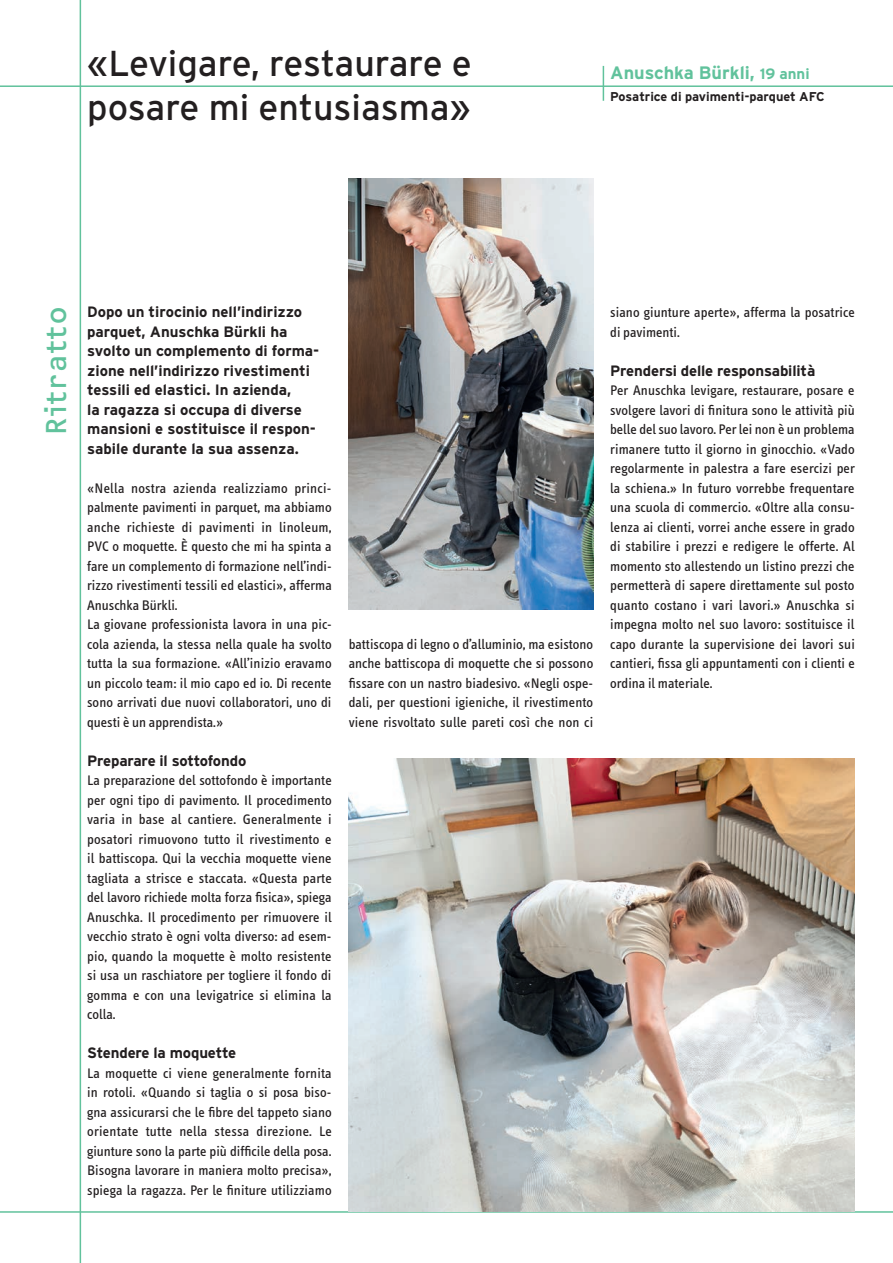
<style>
.page{position:relative;width:893px;height:1263px;background:#fff}
.page>*{position:absolute;margin:0;border:0;box-sizing:border-box;transform-origin:0 0}
.t1{font:36px/43.2px "Interstate";color:#231f20}
.t2{font:30px "OCRF";color:#61c29c}
.t3{font:700 18px "Interstate";color:#61c29c}
.t4{font:700 15px/19.5px "Interstate";color:#231f20}
.t5{font:14.25px/19.5px "Info Text";letter-spacing:.005em;color:#231f20;text-align:justify}
.t6{font:700 12.75px "Interstate";color:#231f20}
.s1{font-size:15px}
</style>
<div class="page">
<hr style="left:0;top:85px;width:893px;height:2px;background:#61c29c">
<hr style="left:80px;top:0;width:1px;height:1263px;background:#61c29c">
<hr style="left:0;top:1211px;width:893px;height:2px;background:#61c29c">
<hr style="left:603px;top:66px;width:1px;height:35px;background:#61c29c">
<img style="left:349px;top:758px;width:506px;height:453px">
<img style="left:349px;top:179px;width:244px;height:430px">
<h1 class="t1" style="left:87px;top:42px;width:386px">«Levigare, restaurare e posare mi entusiasma»</h1>
<p class="t3" style="left:610px;top:62px;width:201px">Anuschka Bürkli, <span class="s1">19 anni</span></p>
<p class="t6" style="left:610px;top:89px;width:216px">Posatrice di pavimenti-parquet AFC</p>
<h2 class="t2" style="left:37px;top:436px;width:131px;rotate:-90deg">Ritratto</h2>
<p class="t4" style="left:87px;top:302px;width:234px">Dopo un tirocinio nell’indirizzo parquet, Anuschka Bürkli ha svolto un complemento di forma&shy;zione nell’indirizzo rivestimenti tessili ed elastici. In azienda,<br>la ragazza si occupa di diverse mansioni e sostituisce il respon&shy;sabile durante la sua assenza.</p>
<p class="t5" style="left:87px;top:478px;width:246px;text-align:left">«Nella nostra azienda realizziamo princi&shy;palmente pavimenti in parquet, ma abbiamo anche richieste di pavimenti in linoleum, PVC o moquette. È questo che mi ha spinta a fare un complemento di formazione nell’indi&shy;rizzo rivestimenti tessili ed elastici», afferma Anuschka Bürkli.<br>La giovane professionista lavora in una pic&shy;cola azienda, la stessa nella quale ha svolto tutta la sua formazione. «All’inizio eravamo un piccolo team: il mio capo ed io. Di recente sono arrivati due nuovi collaboratori, uno di questi è un apprendista.»</p>
<p class="t4" style="left:87px;top:751px;width:161px">Preparare il sottofondo</p>
<p class="t5" style="left:87px;top:771px;width:246px">La preparazione del sottofondo è importante per ogni tipo di pavimento. Il procedimento varia in base al cantiere. Generalmente i posatori rimuovono tutto il rivestimento e il battiscopa. Qui la vecchia moquette viene tagliata a strisce e staccata. «Questa parte del lavoro richiede molta forza fisica», spiega Anuschka. Il procedimento per rimuovere il vecchio strato è ogni volta diverso: ad esem&shy;pio, quando la moquette è molto resistente si usa un raschiatore per togliere il fondo di gomma e con una levigatrice si elimina la colla.</p>
<p class="t4" style="left:87px;top:1043px;width:151px">Stendere la moquette</p>
<p class="t5" style="left:87px;top:1063px;width:246px">La moquette ci viene generalmente fornita in rotoli. «Quando si taglia o si posa biso&shy;gna assicurarsi che le fibre del tappeto siano orientate tutte nella stessa direzione. Le giunture sono la parte più difficile della posa.<br>Bisogna lavorare in maniera molto precisa», spiega la ragazza. Per le finiture utilizziamo</p>
<p class="t5" style="left:349px;top:634px;width:246px">battiscopa di legno o d’alluminio, ma esistono anche battiscopa di moquette che si possono fissare con un nastro biadesivo. «Negli ospe&shy;dali, per questioni igieniche, il rivestimento viene risvoltato sulle pareti così che non ci</p>
<p class="t5" style="left:610px;top:303px;width:246px">siano giunture aperte», afferma la posatrice di pavimenti.</p>
<p class="t4" style="left:610px;top:361px;width:207px">Prendersi delle responsabilità</p>
<p class="t5" style="left:610px;top:381px;width:246px">Per Anuschka levigare, restaurare, posare e svolgere lavori di finitura sono le attività più belle del suo lavoro. Per lei non è un problema rimanere tutto il giorno in ginocchio. «Vado regolarmente in palestra a fare esercizi per la schiena.» In futuro vorrebbe frequentare una scuola di commercio. «Oltre alla consu&shy;lenza ai clienti, vorrei anche essere in grado di stabilire i prezzi e redigere le offerte. Al momento sto allestendo un listino prezzi che permetterà di sapere direttamente sul posto quanto costano i vari lavori.» Anuschka si impegna molto nel suo lavoro: sostituisce il capo durante la supervisione dei lavori sui cantieri, fissa gli appuntamenti con i clienti e ordina il materiale.</p>
</div>
